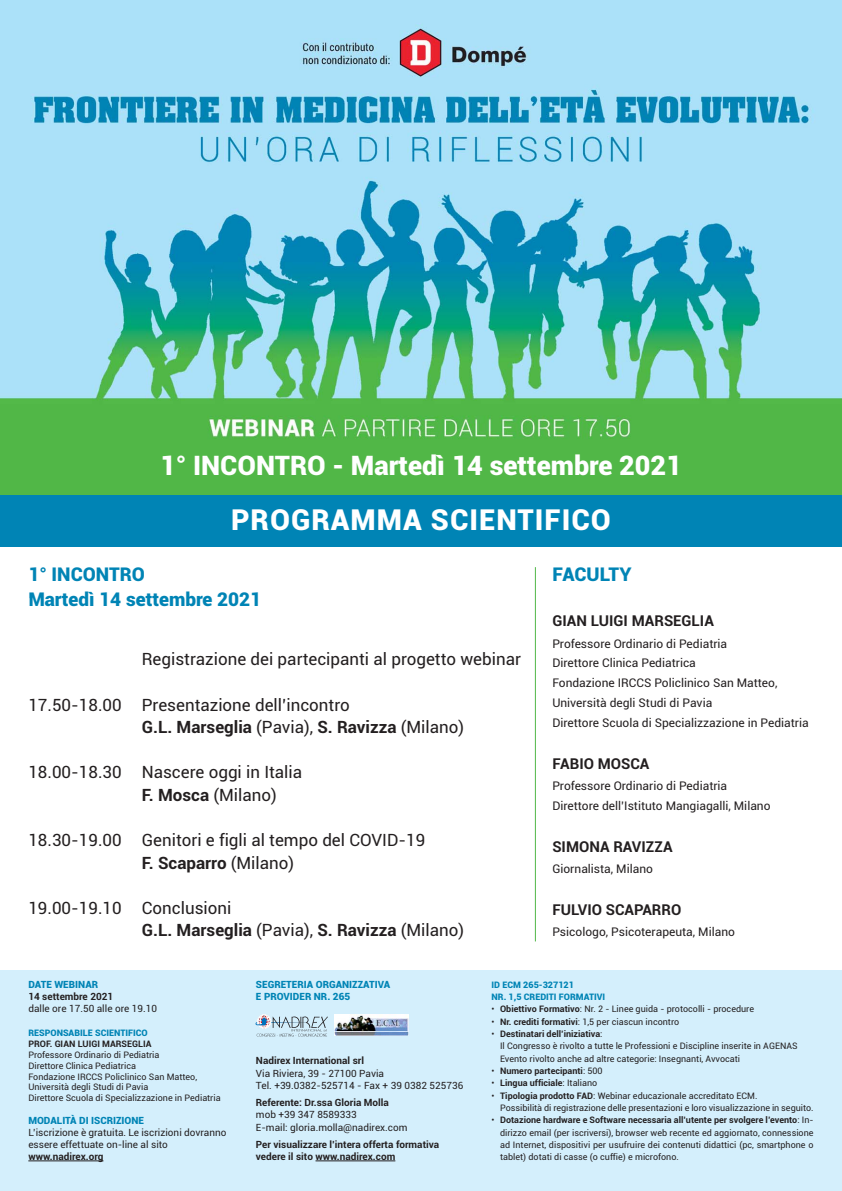
<style>
.page{position:relative;width:842px;height:1191px;background:#fff}
.page>*{position:absolute;margin:0;border:0;box-sizing:border-box;transform-origin:0 0}
.t1{font:900 29px "Roboto";letter-spacing:.035em;color:#fff}
.t2{font:900 27px "Roboto";color:#fff}
.t3{font:900 19px/25px "Roboto";color:#0084b5}
.t4{font:17px/22.6px "Roboto";color:#231f20}
.t5{font:700 15px "Roboto";color:#231f20}
.t6{font:12px/19.8px "Roboto";color:#231f20}
.t7{font:10px/12.2px "Roboto";color:#231f20}
.t8{font:700 10px/12.2px "Roboto";color:#231f20}
.t9{font:900 10px/12.2px "Roboto";color:#0084b5}
.t10{font:9px/12.3px "Roboto";color:#231f20}
.t11{font:700 9px "Roboto";color:#231f20}
.t12{font:900 9px/12.3px "Roboto";color:#0084b5}
.s1{font-weight:700}
.s2{font-weight:400}
</style>
<div class="page">
<div style="left:0;top:970px;width:841px;height:220px;background:#d4effc"></div>
<img style="left:0;top:0;width:842px;height:495px">
<hr style="left:28px;top:1160px;width:75px;height:1px;background:#231f20">
<hr style="left:315px;top:1160px;width:80px;height:1px;background:#231f20">
<div style="left:257px;top:1014px;width:14px;height:14px;border:1px solid #fff;border-radius:50%"></div>
<div style="left:258px;top:1014px;width:12px;height:14px;border:1px solid #fff;border-radius:50%"></div>
<div style="left:260px;top:1014px;width:8px;height:14px;border:1px solid #fff;border-radius:50%"></div>
<svg style="left:256px;top:1015px;width:72px;height:21px"></svg>
<img style="left:335px;top:1014px;width:74px;height:21px">
<div style="left:0;top:495px;width:842px;height:51px;background:#0084b5"></div>
<hr style="left:535px;top:567px;width:1px;height:374px;background:#50b848">
<h2 class="t2" style="left:160px;top:450px;width:523px">1° INCONTRO - Martedì 14 settembre 2021</h2>
<h1 class="t1" style="left:231px;top:503px;width:381px">PROGRAMMA SCIENTIFICO</h1>
<h3 class="t3" style="left:28px;top:562px;width:234px">1° INCONTRO<br>Martedì 14 settembre 2021</h3>
<h3 class="t4" style="left:142px;top:649px;width:381px">Registrazione dei partecipanti al progetto webinar</h3>
<h3 class="t4" style="left:142px;top:694px;width:324px;text-indent:-113px">17.50-18.00 Presentazione dell’incontro<br><span class="s1">G.L. Marseglia</span> (Pavia), <span class="s1">S. Ravizza</span> (Milano)</h3>
<h3 class="t4" style="left:142px;top:762px;width:162px;text-indent:-113px">18.00-18.30 Nascere oggi in Italia<br><span class="s1">F. Mosca</span> (Milano)</h3>
<h3 class="t4" style="left:142px;top:830px;width:285px;text-indent:-113px">18.30-19.00 Genitori e figli al tempo del COVID-19<br><span class="s1">F. Scaparro</span> (Milano)</h3>
<h3 class="t4" style="left:142px;top:897px;width:324px;text-indent:-113px">19.00-19.10 Conclusioni<br><span class="s1">G.L. Marseglia</span> (Pavia), <span class="s1">S. Ravizza</span> (Milano)</h3>
<h3 class="t3" style="left:552px;top:562px;width:81px">FACULTY</h3>
<h3 class="t5" style="left:552px;top:615px;width:163px">GIAN LUIGI MARSEGLIA</h3>
<h3 class="t6" style="left:552px;top:634px;width:258px">Professore Ordinario di Pediatria<br>Direttore Clinica Pediatrica<br>Fondazione IRCCS Policlinico San Matteo, Università degli Studi di Pavia<br>Direttore Scuola di Specializzazione in Pediatria</h3>
<h3 class="t5" style="left:552px;top:757px;width:99px">FABIO MOSCA</h3>
<h3 class="t6" style="left:552px;top:776px;width:220px">Professore Ordinario di Pediatria<br>Direttore dell’Istituto Mangiagalli, Milano</h3>
<h3 class="t5" style="left:552px;top:840px;width:122px">SIMONA RAVIZZA</h3>
<h3 class="t6" style="left:552px;top:859px;width:102px">Giornalista, Milano</h3>
<h3 class="t5" style="left:552px;top:903px;width:131px">FULVIO SCAPARRO</h3>
<h3 class="t6" style="left:552px;top:922px;width:184px">Psicologo, Psicoterapeuta, Milano</h3>
<p class="t9" style="left:28px;top:978px;width:71px">DATE WEBINAR</p>
<p class="t8" style="left:28px;top:991px;width:86px">14 settembre 2021</p>
<p class="t7" style="left:28px;top:1003px;width:130px">dalle ore 17.50 alle ore 19.10</p>
<p class="t12" style="left:28px;top:1026px;width:121px">RESPONSABILE SCIENTIFICO</p>
<p class="t11" style="left:28px;top:1040px;width:125px">PROF. GIAN LUIGI MARSEGLIA</p>
<p class="t10" style="left:28px;top:1049px;width:194px;line-height:10.9px">Professore Ordinario di Pediatria<br>Direttore Clinica Pediatrica<br>Fondazione IRCCS Policlinico San Matteo, Università degli Studi di Pavia<br>Direttore Scuola di Specializzazione in Pediatria</p>
<p class="t9" style="left:28px;top:1114px;width:117px">MODALITÀ DI ISCRIZIONE</p>
<p class="t7" style="left:28px;top:1127px;width:200px">L’iscrizione è gratuita. Le iscrizioni dovranno essere effettuate on-line al sito</p>
<p class="t8" style="left:28px;top:1151px;width:77px">www.nadirex.org</p>
<p class="t9" style="left:256px;top:978px;width:136px">SEGRETERIA ORGANIZZATIVA<br>E PROVIDER NR. 265</p>
<p class="t8" style="left:256px;top:1055px;width:110px">Nadirex International srl</p>
<p class="t7" style="left:256px;top:1067px;width:209px">Via Riviera, 39 - 27100 Pavia<br>Tel. +39.0382-525714 - Fax + 39 0382 525736</p>
<p class="t8" style="left:256px;top:1097px;width:134px">Referente: Dr.ssa Gloria Molla</p>
<p class="t7" style="left:256px;top:1109px;width:153px">mob +39 347 8589333<br>E-mail: gloria.molla@nadirex.com</p>
<p class="t8" style="left:256px;top:1139px;width:185px">Per visualizzare l’intera offerta formativa vedere il sito www.nadirex.com</p>
<p class="t12" style="left:492px;top:978px;width:115px">ID ECM 265-327121<br>NR. 1,5 CREDITI FORMATIVI</p>
<p class="t10" style="left:492px;top:1003px;width:264px">• <span class="s1">Obiettivo Formativo</span>: Nr. 2 - Linee guida - protocolli - procedure</p>
<p class="t10" style="left:492px;top:1016px;width:189px">• <span class="s1">Nr. crediti formativi</span>: 1,5 per ciascun incontro</p>
<p class="t10" style="left:500px;top:1028px;width:299px;text-indent:-9px">• <span class="s1">Destinatari dell’iniziativa</span>:<br>Il Congresso è rivolto a tutte le Professioni e Discipline inserite in AGENAS<br>Evento rivolto anche ad altre categorie: Insegnanti, Avvocati</p>
<p class="t11" style="left:492px;top:1067px;width:113px"><span class="s2">•</span> Numero partecipanti<span class="s2">: 500</span></p>
<p class="t11" style="left:492px;top:1079px;width:107px"><span class="s2">•</span> Lingua ufficiale<span class="s2">: Italiano</span></p>
<p class="t10" style="left:500px;top:1090px;width:315px;text-indent:-9px">• <span class="s1">Tipologia prodotto FAD</span>: Webinar educazionale accreditato ECM.<br>Possibilità di registrazione delle presentazioni e loro visualizzazione in seguito.</p>
<p class="t10" style="left:500px;top:1114px;width:315px;text-align:justify;text-indent:-9px">• <span class="s1">Dotazione hardware e Software necessaria all’utente per svolgere l’evento</span>: In&shy;dirizzo email (per iscriversi), browser web recente ed aggiornato, connessione ad Internet, dispositivi per usufruire dei contenuti didattici (pc, smartphone o tablet) dotati di casse (o cuffie) e microfono.</p>
</div>
